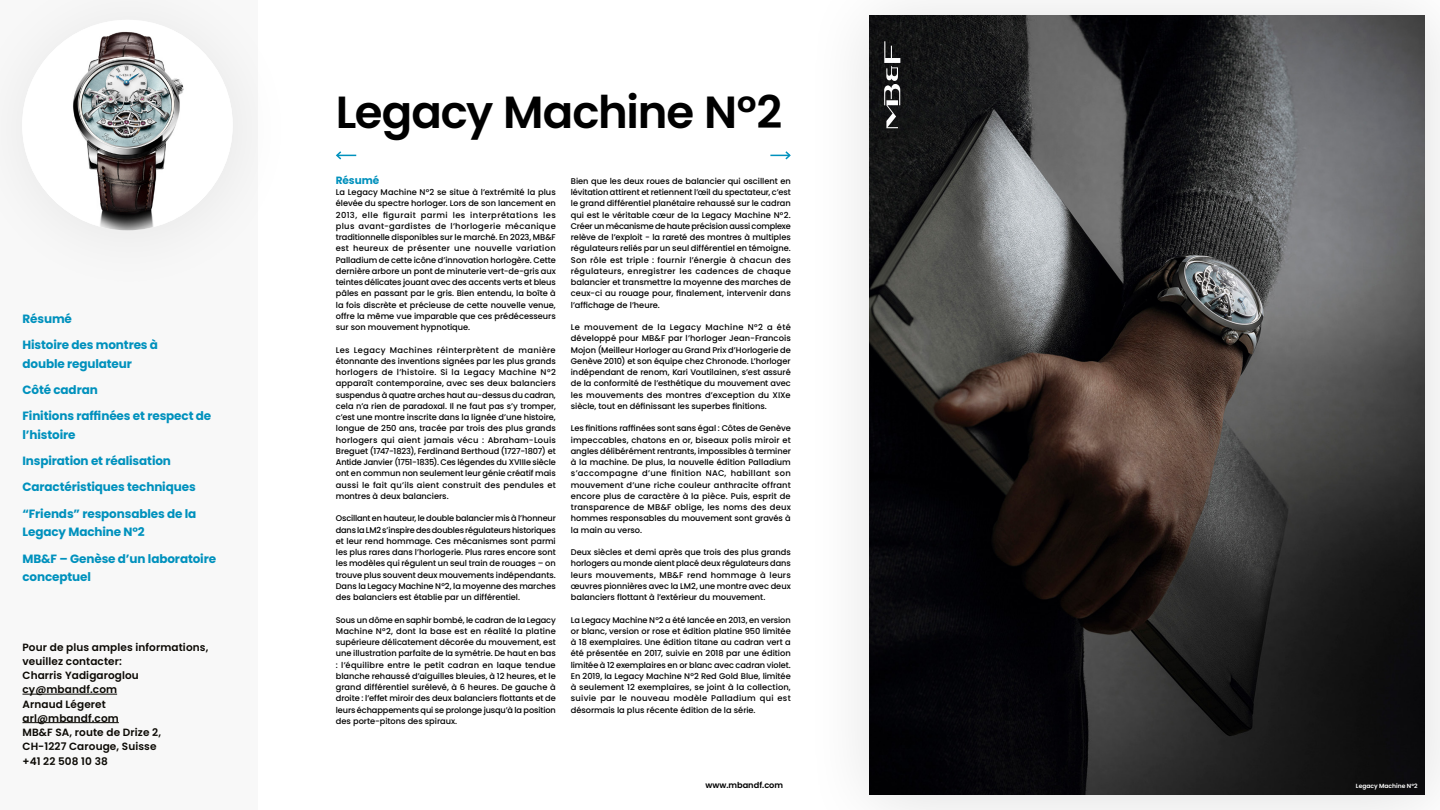
<style>
.page{position:relative;width:1440px;height:810px;background:#fff}
.page>*{position:absolute;margin:0;border:0;box-sizing:border-box;transform-origin:0 0}
.t1{font:600 45px "Poppins";letter-spacing:-.025em;color:#000}
.t2{font:700 12px/26.2px "Poppins";letter-spacing:-.01em;color:#0091bd}
.t3{font:600 10.5px/14.2px "Poppins";letter-spacing:.01em;color:#0b0904}
.t4{font:700 10.5px "Poppins";letter-spacing:-.01em;color:#0091bd}
.t5{font:500 8.25px/11.2px "Poppins";color:#000;text-align:justify}
.t6{font:600 8.25px "Poppins";color:#000}
.t7{font:600 6px "Poppins";color:#fff}
</style>
<div class="page">
<div style="left:0;top:0;width:257px;height:810px;background:#f8f8f8"></div>
<div style="left:0;top:0;width:301px;height:301px;background:#f7f7f7"></div>
<img style="left:22px;top:20px;width:211px;height:210px;border-radius:105px">
<hr style="left:22px;top:694px;width:95px;height:1px;background:#0b0904">
<hr style="left:22px;top:722px;width:97px;height:1px;background:#0b0904">
<svg style="left:336px;top:151px;width:20px;height:9px"></svg>
<svg style="left:770px;top:151px;width:21px;height:9px"></svg>
<svg style="left:857px;top:5px;width:583px;height:805px;background:#434242"></svg>
<h2 class="t2" style="left:22px;top:305px;width:137px">Résumé<br>Histoire des montres à</h2>
<h2 class="t2" style="left:22px;top:350px;width:190px">double regulateur<br>Côté cadran<br>Finitions raffinées et respect de</h2>
<h2 class="t2" style="left:22px;top:421px;width:175px">l’histoire<br>Inspiration et réalisation<br>Caractéristiques techniques “Friends” responsables de la</h2>
<h2 class="t2" style="left:22px;top:519px;width:195px">Legacy Machine N°2<br>MB&amp;F – Genèse d’un laboratoire</h2>
<h2 class="t2" style="left:22px;top:564px;width:70px">conceptuel</h2>
<p class="t3" style="left:22px;top:640px;width:187px">Pour de plus amples informations, veuillez contacter:<br>Charris Yadigaroglou cy@mbandf.com<br>Arnaud Légeret<br>arl@mbandf.com<br>MB&amp;F SA, route de Drize 2,<br>CH-1227 Carouge, Suisse<br>+41 22 508 10 38</p>
<h1 class="t1" style="left:336px;top:86px;width:448px">Legacy Machine N°2</h1>
<p class="t4" style="left:336px;top:174px;width:45px">Résumé</p>
<p class="t5" style="left:336px;top:187px;width:222px">La Legacy Machine N°2 se situe à l’extrémité la plus élevée du spectre horloger. Lors de son lancement en 2013, elle figurait parmi les interprétations les plus avant-gardistes de l’horlogerie mécanique traditionnelle disponibles sur le marché. En 2023, MB&amp;F est heureux de présenter une nouvelle variation Palladium de cette icône d’innovation horlogère. Cette dernière arbore un pont de minuterie vert-de-gris aux teintes délicates jouant avec des accents verts et bleus pâles en passant par le gris. Bien entendu, la boîte à la fois discrète et précieuse de cette nouvelle venue, offre la même vue imparable que ces prédécesseurs sur son mouvement hypnotique.</p>
<p class="t5" style="left:336px;top:344px;width:222px">Les Legacy Machines réinterprètent de manière étonnante des inventions signées par les plus grands horlogers de l’histoire. Si la Legacy Machine N°2 apparaît contemporaine, avec ses deux balanciers suspendus à quatre arches haut au-dessus du cadran, cela n’a rien de paradoxal. Il ne faut pas s’y tromper, c’est une montre inscrite dans la lignée d’une histoire, longue de 250 ans, tracée par trois des plus grands horlogers qui aient jamais vécu : Abraham-Louis Breguet (1747-1823), Ferdinand Berthoud (1727-1807) et Antide Janvier (1751-1835). Ces légendes du XVIIIe siècle ont en commun non seulement leur génie créatif mais aussi le fait qu’ils aient construit des pendules et montres à deux balanciers.</p>
<p class="t5" style="left:336px;top:513px;width:222px">Oscillant en hauteur, le double balancier mis à l’honneur dans la LM2 s’inspire des doubles régulateurs historiques et leur rend hommage. Ces mécanismes sont parmi les plus rares dans l’horlogerie. Plus rares encore sont les modèles qui régulent un seul train de rouages – on trouve plus souvent deux mouvements indépendants.<br>Dans la Legacy Machine N°2, la moyenne des marches des balanciers est établie par un différentiel.</p>
<p class="t5" style="left:336px;top:614px;width:222px">Sous un dôme en saphir bombé, le cadran de la Legacy Machine N°2, dont la base est en réalité la platine supérieure délicatement décorée du mouvement, est une illustration parfaite de la symétrie. De haut en bas : l’équilibre entre le petit cadran en laque tendue blanche rehaussé d’aiguilles bleuies, à 12 heures, et le grand différentiel surélevé, à 6 heures. De gauche à droite : l’effet miroir des deux balanciers flottants et de leurs échappements qui se prolonge jusqu’à la position des porte-pitons des spiraux.</p>
<p class="t5" style="left:571px;top:175px;width:222px">Bien que les deux roues de balancier qui oscillent en lévitation attirent et retiennent l’œil du spectateur, c’est le grand différentiel planétaire rehaussé sur le cadran qui est le véritable cœur de la Legacy Machine N°2.<br>Créer un mécanisme de haute précision aussi complexe relève de l’exploit − la rareté des montres à multiples régulateurs reliés par un seul différentiel en témoigne.<br>Son rôle est triple : fournir l’énergie à chacun des régulateurs, enregistrer les cadences de chaque balancier et transmettre la moyenne des marches de ceux-ci au rouage pour, finalement, intervenir dans l’affichage de l’heure.</p>
<p class="t5" style="left:571px;top:322px;width:222px">Le mouvement de la Legacy Machine N°2 a été développé pour MB&amp;F par l’horloger Jean-Francois Mojon (Meilleur Horloger au Grand Prix d’Horlogerie de Genève 2010) et son équipe chez Chronode. L’horloger indépendant de renom, Kari Voutilainen, s’est assuré de la conformité de l’esthétique du mouvement avec les mouvements des montres d’exception du XIXe siècle, tout en définissant les superbes finitions.</p>
<p class="t5" style="left:571px;top:423px;width:222px">Les finitions raffinées sont sans égal : Côtes de Genève impeccables, chatons en or, biseaux polis miroir et angles délibérément rentrants, impossibles à terminer à la machine. De plus, la nouvelle édition Palladium s’accompagne d’une finition NAC, habillant son mouvement d’une riche couleur anthracite offrant encore plus de caractère à la pièce. Puis, esprit de transparence de MB&amp;F oblige, les noms des deux hommes responsables du mouvement sont gravés à la main au verso.</p>
<p class="t5" style="left:571px;top:547px;width:222px">Deux siècles et demi après que trois des plus grands horlogers au monde aient placé deux régulateurs dans leurs mouvements, MB&amp;F rend hommage à leurs œuvres pionnières avec la LM2, une montre avec deux balanciers flottant à l’extérieur du mouvement.</p>
<p class="t5" style="left:571px;top:614px;width:222px">La Legacy Machine N°2 a été lancée en 2013, en version or blanc, version or rose et édition platine 950 limitée à 18 exemplaires. Une édition titane au cadran vert a été présentée en 2017, suivie en 2018 par une édition limitée à 12 exemplaires en or blanc avec cadran violet.<br>En 2019, la Legacy Machine N°2 Red Gold Blue, limitée à seulement 12 exemplaires, se joint à la collection, suivie par le nouveau modèle Palladium qui est désormais la plus récente édition de la série.</p>
<p class="t6" style="left:705px;top:780px;width:79px">www.mbandf.com</p>
<p class="t7" style="left:1356px;top:782px;width:63px">Legacy Machine N°2</p>
</div>
